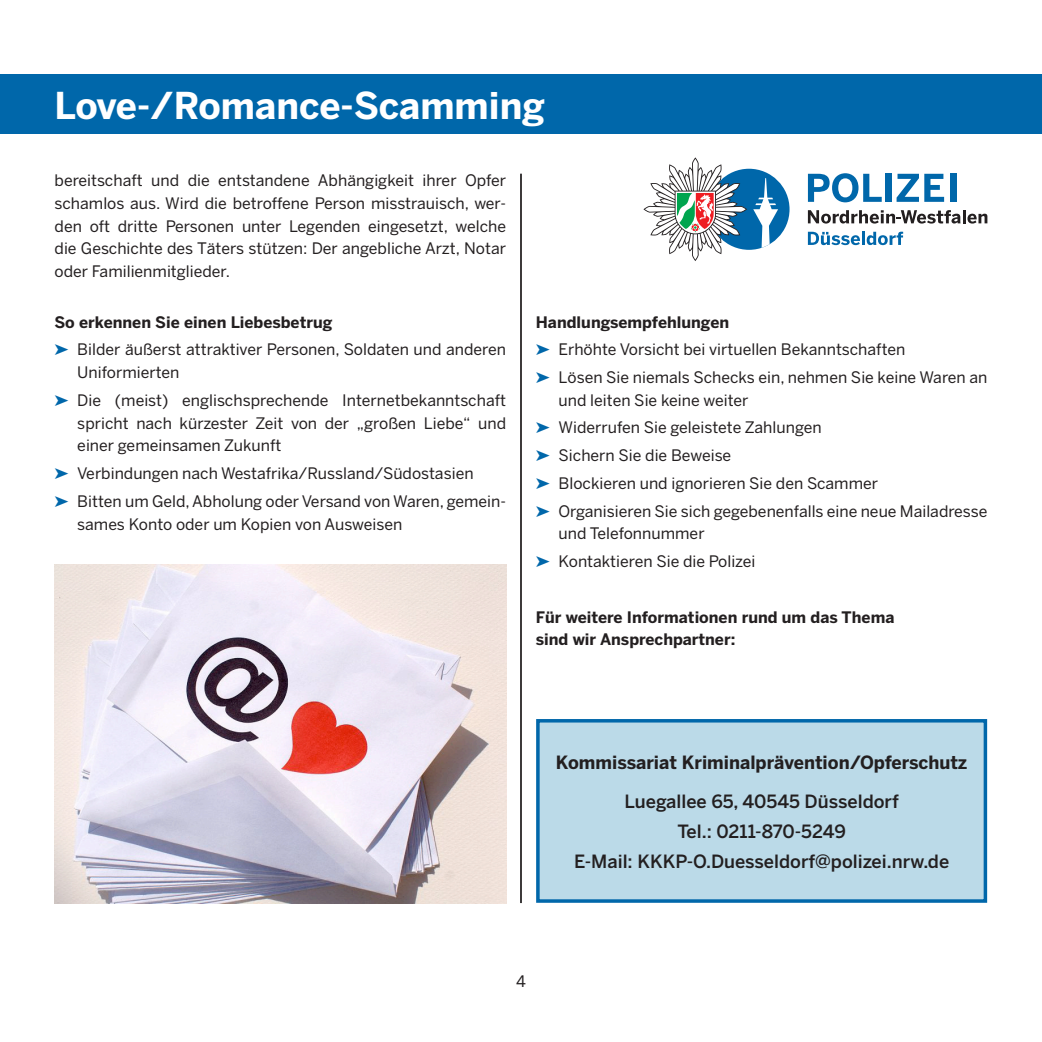
<style>
.page{position:relative;width:1042px;height:1042px;background:#fff}
.page>*{position:absolute;margin:0;border:0;box-sizing:border-box;transform-origin:0 0}
.t1{font:700 36.75px "Benton Sans";color:#fff}
.t2{font:500 18.2px/29.8px "Benton Sans";color:#231f20;text-align:center}
.t3{font:700 18.2px "Benton Sans";color:#231f20}
.t4{font:15.75px/27.7px "Benton Sans";color:#231f20}
.t5{font:700 15.75px/22.8px "Benton Sans";color:#231f20}
.s1{font-weight:700}
.s2{color:#0067aa}
</style>
<div class="page">
<div style="left:0;top:74px;width:1042px;height:60px;background:#0067aa"></div>
<hr style="left:520px;top:174px;width:2px;height:729px;background:#231f20">
<div style="left:708px;top:169px;width:81px;height:81px;background:#0067aa;border-radius:50%"></div>
<svg style="left:808px;top:173px;width:74px;height:29px"></svg>
<div style="left:885px;top:174px;width:6px;height:28px;background:#0067aa"></div>
<svg style="left:896px;top:174px;width:48px;height:28px"></svg>
<div style="left:950px;top:174px;width:6px;height:28px;background:#0067aa"></div>
<svg style="left:808px;top:210px;width:179px;height:14px"></svg>
<svg style="left:808px;top:232px;width:95px;height:13px"></svg>
<svg style="left:753px;top:178px;width:25px;height:70px"></svg>
<svg style="left:643px;top:157px;width:104px;height:104px"></svg>
<img style="left:55px;top:564px;width:451px;height:339px">
<div style="left:538px;top:721px;width:447px;height:180px;background:#bbdae8"></div>
<div style="left:536px;top:719px;width:451px;height:184px;border:4px solid #0067aa"></div>
<h1 class="t1" style="left:55px;top:83px;width:492px">Love-/Romance-Scamming</h1>
<p class="t4" style="left:55px;top:169px;width:453px;line-height:22.8px;text-align:justify">bereitschaft und die entstandene Abhängigkeit ihrer Opfer schamlos aus. Wird die betroffene Person misstrauisch, wer&shy;den oft dritte Personen unter Legenden eingesetzt, welche die Geschichte des Täters stützen: Der angebliche Arzt, Notar oder Familienmitglieder.</p>
<p class="t4" style="left:55px;top:308px;width:453px"><span class="s1">So erkennen Sie einen Liebesbetrug<br></span><span class="s2">➤</span> Bilder äußerst attraktiver Personen, Soldaten und anderen</p>
<p class="t4" style="left:55px;top:358px;width:453px;text-indent:23px">Uniformierten<br><span class="s2">➤</span> Die (meist) englischsprechende Internetbekanntschaft</p>
<p class="t4" style="left:77px;top:411px;width:430px;line-height:22.8px">spricht nach kürzester Zeit von der „großen Liebe“ und einer gemeinsamen Zukunft</p>
<p class="t4" style="left:55px;top:459px;width:453px"><span class="s2">➤</span> Verbindungen nach Westafrika/Russland/Südostasien<br><span class="s2">➤</span> Bitten um Geld, Abholung oder Versand von Waren, gemein-</p>
<p class="t4" style="left:77px;top:510px;width:327px">sames Konto oder um Kopien von Ausweisen</p>
<p class="t4" style="left:536px;top:308px;width:453px"><span class="s1">Handlungsempfehlungen<br></span><span class="s2">➤</span> Erhöhte Vorsicht bei virtuellen Bekanntschaften<br><span class="s2">➤</span> Lösen Sie niemals Schecks ein, nehmen Sie keine Waren an</p>
<p class="t4" style="left:536px;top:386px;width:453px;text-indent:23px">und leiten Sie keine weiter<br><span class="s2">➤</span> Widerrufen Sie geleistete Zahlungen<br><span class="s2">➤</span> Sichern Sie die Beweise<br><span class="s2">➤</span> Blockieren und ignorieren Sie den Scammer<br><span class="s2">➤</span> Organisieren Sie sich gegebenenfalls eine neue Mailadresse</p>
<p class="t4" style="left:536px;top:520px;width:221px;text-indent:23px">und Telefonnummer<br><span class="s2">➤</span> Kontaktieren Sie die Polizei</p>
<p class="t5" style="left:536px;top:605px;width:360px">Für weitere Informationen rund um das Thema sind wir Ansprechpartner:</p>
<p class="t3" style="left:556px;top:751px;width:413px">Kommissariat Kriminalprävention/Opferschutz</p>
<p class="t2" style="left:574px;top:786px;width:377px">Luegallee 65, 40545 Düsseldorf<br>Tel.: 0211-870-5249<br>E-Mail: KKKP-O.Duesseldorf@polizei.nrw.de</p>
<p class="t4" style="left:516px;top:967px;width:11px">4</p>
</div>
